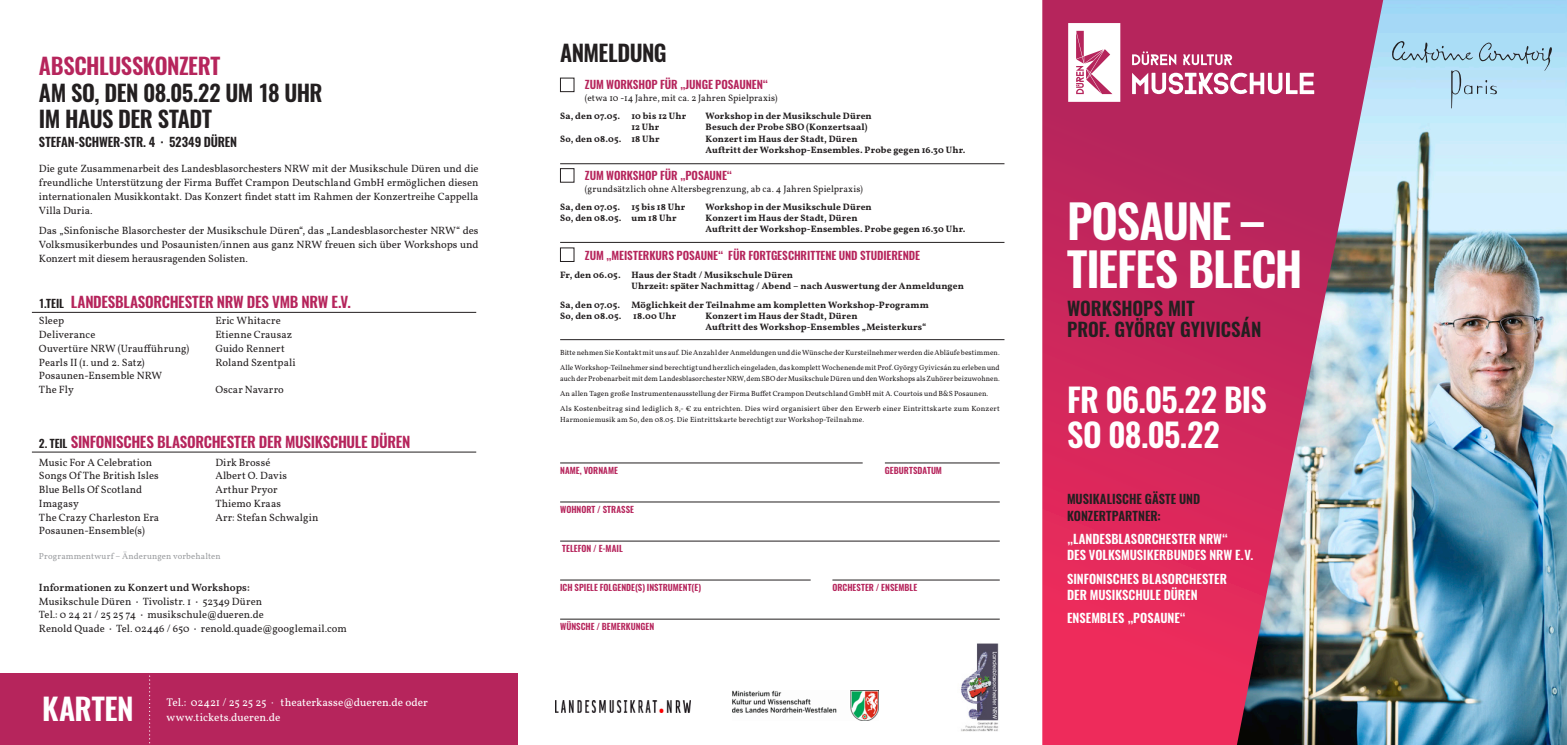
<style>
.page{position:relative;width:1567px;height:745px;background:#fff}
.page>*{position:absolute;margin:0;border:0;box-sizing:border-box;transform-origin:0 0}
.t1{font:600 46.25px/48.8px "Oswald";letter-spacing:-.025em;color:#fff}
.t2{font:600 32.5px/35px "Oswald";letter-spacing:-.025em;color:#fff}
.t3{font:600 30px "Oswald";letter-spacing:-.01em;color:#fff}
.t4{font:600 22.5px/26.2px "Oswald";letter-spacing:-.025em;color:#231f20}
.t5{font:600 22.5px "Oswald";letter-spacing:-.015em;color:#b6255c}
.t6{font:600 18.75px/21.2px "Oswald";letter-spacing:-.005em;color:#231f20}
.t7{font:600 15px "Oswald";letter-spacing:-.02em;color:#b6255c}
.t8{font:600 12.5px/16.2px "Oswald";color:#fff}
.t9{font:600 12.5px/16.2px "Oswald";color:#231f20}
.t10{font:600 11.25px "Oswald";letter-spacing:-.01em;color:#b6255c}
.t11{font:11.25px "Vollkorn";letter-spacing:.005em;color:#fff}
.t12{font:10.62px/13.8px "Vollkorn";letter-spacing:.005em;color:#231f20;text-align:justify}
.t13{font:600 9.38px/11.2px "Vollkorn";letter-spacing:.015em;color:#231f20}
.t14{font:9.38px "Vollkorn";letter-spacing:.015em;color:#231f20}
.t15{font:600 8.75px "Oswald";letter-spacing:.005em;color:#b6255c}
.t16{font:8.75px "Vollkorn";letter-spacing:.015em;color:#9b9da0}
.t17{font:7.5px/11.2px "Vollkorn";letter-spacing:.01em;color:#231f20}
.s1{font-size:11.25px;color:#231f20}
.s2{font-weight:500}
</style>
<div class="page">
<img style="left:1382px;top:0;width:184px;height:744px">
<svg style="left:1042px;top:0;width:340px;height:744px;background:#bf456e"></svg>
<svg style="left:1183px;top:54px;width:48px;height:11px"></svg>
<svg style="left:1131px;top:51px;width:45px;height:14px"></svg>
<svg style="left:1131px;top:72px;width:183px;height:23px"></svg>
<svg style="left:1068px;top:23px;width:52px;height:79px"></svg>
<div style="left:560px;top:168px;width:14px;height:14px;border:1px solid #231f20"></div>
<div style="left:560px;top:78px;width:14px;height:14px;border:1px solid #231f20"></div>
<hr style="left:560px;top:163px;width:444px;height:1px;background:#231f20">
<hr style="left:560px;top:242px;width:444px;height:1px;background:#231f20">
<hr style="left:560px;top:339px;width:444px;height:1px;background:#231f20">
<svg style="left:1391px;top:41px;width:160px;height:67px;background:#aed7ec"></svg>
<img style="left:732px;top:690px;width:146px;height:30px">
<img style="left:555px;top:700px;width:135px;height:11px">
<img style="left:961px;top:643px;width:38px;height:88px">
<div style="left:0;top:673px;width:517px;height:71px;background:#b6255c"></div>
<svg style="left:149px;top:675px;width:2px;height:70px"></svg>
<hr style="left:560px;top:462px;width:302px;height:1px;background:#231f20">
<hr style="left:884px;top:462px;width:115px;height:1px;background:#231f20">
<hr style="left:560px;top:501px;width:439px;height:1px;background:#231f20">
<hr style="left:560px;top:540px;width:439px;height:1px;background:#231f20">
<hr style="left:560px;top:579px;width:250px;height:1px;background:#231f20">
<hr style="left:560px;top:618px;width:439px;height:1px;background:#231f20">
<hr style="left:832px;top:579px;width:167px;height:1px;background:#231f20">
<hr style="left:32px;top:312px;width:444px;height:1px;background:#231f20">
<hr style="left:32px;top:451px;width:444px;height:1px;background:#231f20">
<p class="t5" style="left:39px;top:50px;width:183px">ABSCHLUSSKONZERT</p>
<p class="t4" style="left:39px;top:80px;width:285px">AM SO, DEN 08.05.22 UM 18 UHR<br>IM HAUS DER STADT</p>
<p class="t9" style="left:39px;top:134px;width:200px">STEFAN-SCHWER-STR. 4 ∙ 52349 DÜREN</p>
<p class="t12" style="left:39px;top:162px;width:441px">Die gute Zusammenarbeit des Landesblasorchesters NRW mit der Musikschule Düren und die freundliche Unterstützung der Firma Buffet Crampon Deutschland GmbH ermöglichen diesen internationalen Musikkontakt. Das Konzert findet statt im Rahmen der Konzertreihe Cappella Villa Duria.</p>
<p class="t12" style="left:39px;top:224px;width:441px">Das „Sinfonische Blasorchester der Musikschule Düren“, das „Landesblasorchester NRW“ des Volksmusikerbundes und Posaunisten/innen aus ganz NRW freuen sich über Workshops und Konzert mit diesem herausragenden Solisten.</p>
<p class="t7" style="left:39px;top:291px;width:313px"><span class="s1">1.TEIL</span> LANDESBLASORCHESTER NRW DES VMB NRW E.V.</p>
<p class="t12" style="left:39px;top:314px;width:27px">Sleep</p>
<p class="t12" style="left:215px;top:314px;width:67px">Eric Whitacre</p>
<p class="t12" style="left:39px;top:328px;width:58px">Deliverance</p>
<p class="t12" style="left:215px;top:328px;width:78px">Etienne Crausaz</p>
<p class="t12" style="left:39px;top:341px;width:152px">Ouvertüre NRW (Uraufführung)</p>
<p class="t12" style="left:215px;top:341px;width:71px">Guido Rennert</p>
<p class="t12" style="left:39px;top:355px;width:107px">Pearls II (1. und 2. Satz)</p>
<p class="t12" style="left:215px;top:355px;width:82px">Roland Szentpali</p>
<p class="t12" style="left:39px;top:369px;width:125px">Posaunen-Ensemble NRW<br>The Fly</p>
<p class="t12" style="left:215px;top:383px;width:70px">Oscar Navarro</p>
<p class="t7" style="left:39px;top:431px;width:373px"><span class="s1">2. TEIL</span> SINFONISCHES BLASORCHESTER DER MUSIKSCHULE DÜREN</p>
<p class="t12" style="left:39px;top:455px;width:114px">Music For A Celebration</p>
<p class="t12" style="left:215px;top:455px;width:57px">Dirk Brossé</p>
<p class="t12" style="left:39px;top:469px;width:121px">Songs Of The British Isles</p>
<p class="t12" style="left:215px;top:469px;width:73px">Albert O. Davis</p>
<p class="t12" style="left:39px;top:482px;width:105px">Blue Bells Of Scotland</p>
<p class="t12" style="left:215px;top:482px;width:64px">Arthur Pryor</p>
<p class="t12" style="left:39px;top:496px;width:41px">Imagasy</p>
<p class="t12" style="left:215px;top:496px;width:67px">Thiemo Kraas</p>
<p class="t12" style="left:39px;top:510px;width:122px">The Crazy Charleston Era</p>
<p class="t12" style="left:215px;top:510px;width:105px">Arr: Stefan Schwalgin</p>
<p class="t12" style="left:39px;top:524px;width:107px">Posaunen-Ensemble(s)</p>
<p class="t16" style="left:39px;top:550px;width:183px">Programmentwurf – Änderungen vorbehalten</p>
<p class="t12" style="left:39px;top:580px;width:309px;text-align:left"><span class="s2">Informationen zu Konzert und Workshops:<br></span>Musikschule Düren ∙ Tivolistr. 1 ∙ 52349 Düren<br>Tel.: 0 24 21 / 25 25 74 ∙ musikschule@dueren.de<br>Renold Quade ∙ Tel. 02446 / 650 ∙ renold.quade@googlemail.com</p>
<p class="t3" style="left:42px;top:687px;width:93px">KARTEN</p>
<p class="t11" style="left:167px;top:694px;width:263px">Tel.: 02421 / 25 25 25 · theaterkasse@dueren.de oder</p>
<p class="t11" style="left:167px;top:709px;width:115px">www.tickets.dueren.de</p>
<p class="t4" style="left:560px;top:41px;width:108px">ANMELDUNG</p>
<p class="t10" style="left:585px;top:77px;width:185px">ZUM WORKSHOP FÜR „JUNGE POSAUNEN“</p>
<p class="t14" style="left:585px;top:91px;width:194px">(etwa 10 -14 Jahre, mit ca. 2 Jahren Spielpraxis)</p>
<p class="t13" style="left:560px;top:110px;width:128px">Sa, den 07.05. 10 bis 12 Uhr</p>
<p class="t13" style="left:705px;top:110px;width:168px">Workshop in der Musikschule Düren</p>
<p class="t13" style="left:631px;top:122px;width:29px">12 Uhr</p>
<p class="t13" style="left:705px;top:122px;width:163px">Besuch der Probe SBO (Konzertsaal)</p>
<p class="t13" style="left:560px;top:133px;width:101px">So, den 08.05. 18 Uhr</p>
<p class="t13" style="left:705px;top:133px;width:261px">Konzert im Haus der Stadt, Düren<br>Auftritt der Workshop-Ensembles. Probe gegen 16.30 Uhr.</p>
<p class="t10" style="left:585px;top:168px;width:149px">ZUM WORKSHOP FÜR „POSAUNE“</p>
<p class="t14" style="left:585px;top:182px;width:279px">(grundsätzlich ohne Altersbegrenzung, ab ca. 4 Jahren Spielpraxis)</p>
<p class="t13" style="left:560px;top:201px;width:127px">Sa, den 07.05. 15 bis 18 Uhr</p>
<p class="t13" style="left:705px;top:201px;width:168px">Workshop in der Musikschule Düren</p>
<p class="t13" style="left:560px;top:212px;width:118px">So, den 08.05. um 18 Uhr</p>
<p class="t13" style="left:705px;top:212px;width:261px">Konzert im Haus der Stadt, Düren<br>Auftritt der Workshop-Ensembles. Probe gegen 16.30 Uhr.</p>
<p class="t10" style="left:585px;top:247px;width:337px">ZUM „MEISTERKURS POSAUNE“ FÜR FORTGESCHRITTENE UND STUDIERENDE</p>
<p class="t13" style="left:631px;top:269px;width:334px;text-indent:-71px">Fr, den 06.05. Haus der Stadt / Musikschule Düren<br>Uhrzeit: später Nachmittag / Abend – nach Auswertung der Anmeldungen</p>
<p class="t13" style="left:560px;top:299px;width:370px">Sa, den 07.05. Möglichkeit der Teilnahme am kompletten Workshop-Programm<br>So, den 08.05. 18.00 Uhr</p>
<p class="t13" style="left:705px;top:310px;width:222px">Konzert im Haus der Stadt, Düren<br>Auftritt des Workshop-Ensembles „Meisterkurs“</p>
<p class="t17" style="left:560px;top:347px;width:441px">Bitte nehmen Sie Kontakt mit uns auf. Die Anzahl der Anmeldungen und die Wünsche der Kursteilnehmer werden die Abläufe bestimmen.</p>
<p class="t17" style="left:560px;top:362px;width:441px">Alle Workshop-Teilnehmer sind berechtigt und herzlich eingeladen, das komplett Wochenende mit Prof. György Gyivicsán zu erleben und auch der Probenarbeit mit dem Landesblasorchester NRW, dem SBO der Musikschule Düren und den Workshops als Zuhörer beizuwohnen.</p>
<p class="t17" style="left:560px;top:388px;width:429px">An allen Tagen große Instrumentenausstellung der Firma Buffet Crampon Deutschland GmbH mit A. Courtois und B&amp;S Posaunen.</p>
<p class="t17" style="left:560px;top:402px;width:441px">Als Kostenbeitrag sind lediglich 8,- € zu entrichten. Dies wird organisiert über den Erwerb einer Eintrittskarte zum Konzert<br>Harmoniemusik am So, den 08.05. Die Eintrittskarte berechtigt zur Workshop-Teilnahme.</p>
<p class="t15" style="left:560px;top:464px;width:59px">NAME, VORNAME</p>
<p class="t15" style="left:884px;top:464px;width:59px">GEBURTSDATUM</p>
<p class="t15" style="left:560px;top:503px;width:75px">WOHNORT / STRASSE</p>
<p class="t15" style="left:562px;top:542px;width:62px">TELEFON / E-MAIL</p>
<p class="t15" style="left:560px;top:581px;width:142px">ICH SPIELE FOLGENDE(S) INSTRUMENT(E)</p>
<p class="t15" style="left:560px;top:620px;width:96px">WÜNSCHE / BEMERKUNGEN</p>
<p class="t15" style="left:832px;top:581px;width:86px">ORCHESTER / ENSEMBLE</p>
<p class="t1" style="left:1067px;top:197px;width:237px">POSAUNE –<br>TIEFES BLECH</p>
<p class="t6" style="left:1067px;top:298px;width:196px">WORKSHOPS MIT<br>PROF. GYÖRGY GYIVICSÁN</p>
<p class="t2" style="left:1067px;top:383px;width:201px">FR 06.05.22 BIS<br>SO 08.05.22</p>
<p class="t9" style="left:1067px;top:491px;width:135px">MUSIKALISCHE GÄSTE UND<br>KONZERTPARTNER:</p>
<p class="t8" style="left:1067px;top:530px;width:188px">„LANDESBLASORCHESTER NRW“<br>DES VOLKSMUSIKERBUNDES NRW E.V.</p>
<p class="t8" style="left:1067px;top:570px;width:161px">SINFONISCHES BLASORCHESTER<br>DER MUSIKSCHULE DÜREN</p>
<p class="t8" style="left:1067px;top:610px;width:120px">ENSEMBLES „POSAUNE“</p>
</div>
